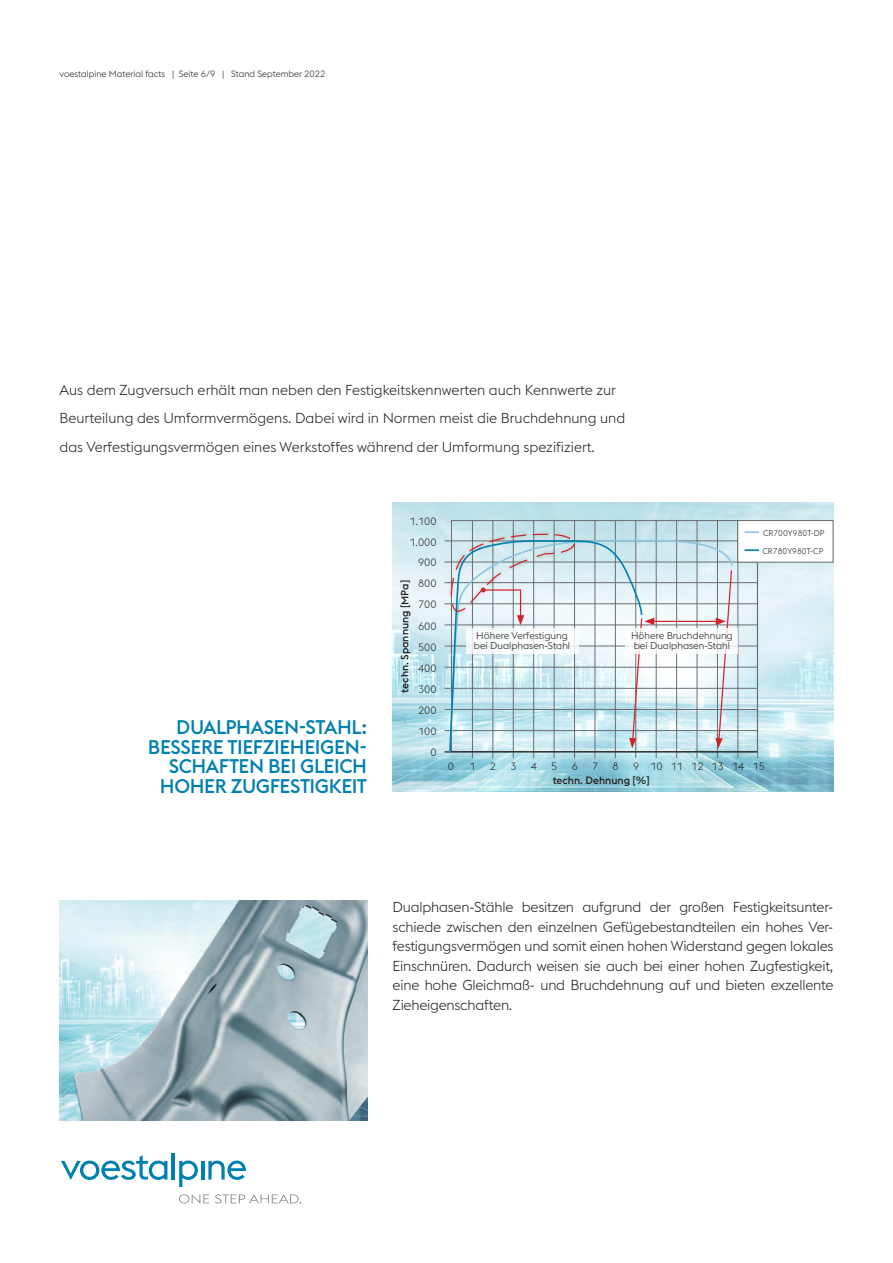
<style>
.page{position:relative;width:893px;height:1263px;background:#fff}
.page>*{position:absolute;margin:0;border:0;box-sizing:border-box;transform-origin:0 0}
.t1{font:500 19.5px/19.5px "voestalpine";letter-spacing:-.02em;color:#007fb1;text-align:right}
.t2{font:300 14.25px/19.5px "voestalpine";color:#231f20}
.t3{font:300 10.5px/21px "voestalpine";color:#231f20}
.t4{font:500 10.5px "voestalpine";color:#231f20}
.t5{font:300 9.75px/9.8px "voestalpine";color:#231f20}
.t6{font:300 9px "voestalpine";color:#231f20}
.t7{font:300 8.25px/18px "voestalpine";color:#231f20}
</style>
<div class="page">
<svg style="left:61px;top:1155px;width:106px;height:25px"></svg>
<hr style="left:172px;top:1153px;width:3px;height:26px;background:#007fb1">
<svg style="left:179px;top:1160px;width:19px;height:27px"></svg>
<hr style="left:201px;top:1161px;width:3px;height:18px;background:#007fb1">
<svg style="left:208px;top:1160px;width:38px;height:20px"></svg>
<svg style="left:179px;top:1194px;width:30px;height:9px"></svg>
<svg style="left:215px;top:1194px;width:86px;height:9px"></svg>
<img style="left:393px;top:502px;width:440px;height:290px">
<img style="left:60px;top:901px;width:307px;height:219px">
<hr style="left:472px;top:520px;width:1px;height:238px;background:#6c6d70">
<hr style="left:493px;top:520px;width:1px;height:238px;background:#6c6d70">
<hr style="left:513px;top:520px;width:1px;height:238px;background:#6c6d70">
<hr style="left:533px;top:520px;width:1px;height:238px;background:#6c6d70">
<hr style="left:554px;top:520px;width:1px;height:238px;background:#6c6d70">
<hr style="left:574px;top:520px;width:1px;height:238px;background:#6c6d70">
<hr style="left:595px;top:520px;width:1px;height:238px;background:#6c6d70">
<hr style="left:615px;top:520px;width:1px;height:238px;background:#6c6d70">
<hr style="left:635px;top:520px;width:1px;height:238px;background:#6c6d70">
<hr style="left:656px;top:520px;width:1px;height:238px;background:#6c6d70">
<hr style="left:676px;top:520px;width:1px;height:238px;background:#6c6d70">
<hr style="left:697px;top:520px;width:1px;height:238px;background:#6c6d70">
<hr style="left:717px;top:520px;width:1px;height:238px;background:#6c6d70">
<hr style="left:738px;top:520px;width:1px;height:238px;background:#6c6d70">
<hr style="left:445px;top:646px;width:313px;height:1px;background:#6c6d70">
<hr style="left:445px;top:625px;width:313px;height:1px;background:#6c6d70">
<hr style="left:445px;top:603px;width:313px;height:1px;background:#6c6d70">
<hr style="left:445px;top:562px;width:313px;height:1px;background:#6c6d70">
<hr style="left:445px;top:582px;width:313px;height:1px;background:#6c6d70">
<hr style="left:445px;top:541px;width:313px;height:1px;background:#6c6d70">
<hr style="left:445px;top:730px;width:313px;height:1px;background:#6c6d70">
<hr style="left:445px;top:667px;width:313px;height:1px;background:#6c6d70">
<hr style="left:445px;top:709px;width:313px;height:1px;background:#6c6d70">
<hr style="left:445px;top:688px;width:313px;height:1px;background:#6c6d70">
<hr style="left:445px;top:751px;width:312px;height:1px;background:#231f20">
<svg style="left:654px;top:538px;width:80px;height:215px"></svg>
<hr style="left:757px;top:520px;width:1px;height:238px;background:#6c6d70">
<div style="left:446px;top:529px;width:133px;height:87px;background:#231f20;opacity:.3"></div>
<div style="left:626px;top:628px;width:112px;height:25px;background:#fff"></div>
<hr style="left:652px;top:621px;width:66px;height:1px;background:#d1232a">
<svg style="left:448px;top:533px;width:206px;height:220px"></svg>
<svg style="left:715px;top:569px;width:18px;height:179px"></svg>
<div style="left:737px;top:520px;width:96px;height:42px;background:#fff;border:1px solid #6c6d70"></div>
<svg style="left:744px;top:531px;width:15px;height:2px"></svg>
<svg style="left:744px;top:549px;width:15px;height:2px"></svg>
<p class="t6" style="left:60px;top:68px;width:267px">voestalpine Material facts | Seite 6/9 | Stand September 2022</p>
<p class="t2" style="left:60px;top:375px;width:567px;line-height:28.5px">Aus dem Zugversuch erhält man neben den Festigkeitskennwerten auch Kennwerte zur<br>Beurteilung des Umformvermögens. Dabei wird in Normen meist die Bruchdehnung und das Verfestigungsvermögen eines Werkstoffes während der Umformung spezifiziert.</p>
<h1 class="t1" style="left:148px;top:717px;width:221px">DUALPHASEN-STAHL:<br>BESSERE TIEFZIEHEIGEN-<br>SCHAFTEN BEI GLEICH<br>HOHER ZUGFESTIGKEIT</h1>
<p class="t3" style="left:409px;top:510px;width:29px">1.100</p>
<p class="t3" style="left:409px;top:531px;width:29px">1.000</p>
<p class="t3" style="left:418px;top:552px;width:20px">900<br>800</p>
<p class="t4" style="left:398px;top:693px;width:114px;rotate:-90deg">techn. Spannung [MPa]</p>
<p class="t3" style="left:418px;top:594px;width:20px">700</p>
<p class="t3" style="left:418px;top:615px;width:20px">600</p>
<p class="t3" style="left:418px;top:637px;width:20px">500</p>
<p class="t3" style="left:418px;top:658px;width:20px">400</p>
<p class="t3" style="left:418px;top:679px;width:20px">300</p>
<p class="t3" style="left:418px;top:700px;width:20px">200</p>
<p class="t3" style="left:418px;top:721px;width:20px">100</p>
<p class="t3" style="left:430px;top:741px;width:8px">0</p>
<p class="t7" style="left:762px;top:524px;width:64px">CR700Y980T-DP<br>CR780Y980T-CP</p>
<p class="t5" style="left:474px;top:631px;width:98px">Höhere Verfestigung bei Dualphasen-Stahl</p>
<p class="t5" style="left:631px;top:631px;width:103px">Höhere Bruchdehnung bei Dualphasen-Stahl</p>
<p class="t3" style="left:448px;top:756px;width:8px">0</p>
<p class="t3" style="left:469px;top:756px;width:8px">1</p>
<p class="t3" style="left:490px;top:756px;width:8px">2</p>
<p class="t3" style="left:510px;top:756px;width:8px">3</p>
<p class="t3" style="left:531px;top:756px;width:8px">4</p>
<p class="t3" style="left:551px;top:756px;width:8px">5</p>
<p class="t3" style="left:572px;top:756px;width:8px">6</p>
<p class="t3" style="left:592px;top:756px;width:8px">7</p>
<p class="t3" style="left:613px;top:756px;width:8px">8</p>
<p class="t3" style="left:633px;top:756px;width:133px">9 10 11 12 13 14 15</p>
<p class="t4" style="left:553px;top:774px;width:99px">techn. Dehnung [%]</p>
<p class="t2" style="left:393px;top:897px;width:442px;text-align:justify">Dualphasen-Stähle besitzen aufgrund der großen Festigkeitsunter&shy;schiede zwischen den einzelnen Gefügebestandteilen ein hohes Ver&shy;festigungsvermögen und somit einen hohen Widerstand gegen lokales Einschnüren. Dadurch weisen sie auch bei einer hohen Zugfestigkeit, eine hohe Gleichmaß- und Bruchdehnung auf und bieten exzellente Zieheigenschaften.</p>
</div>
